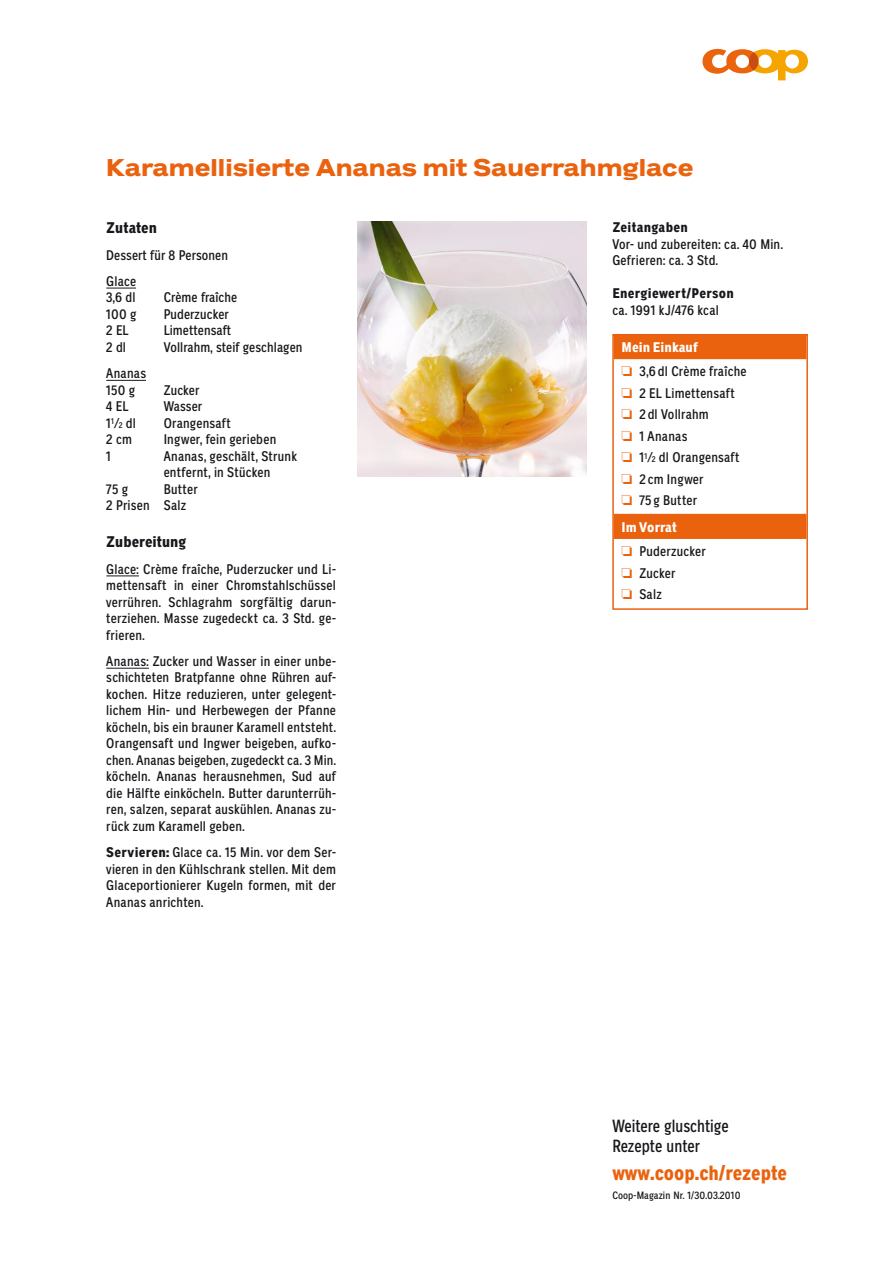
<style>
.page{position:relative;width:893px;height:1263px;background:#fff}
.page>*{position:absolute;margin:0;border:0;box-sizing:border-box;transform-origin:0 0}
.t1{font:700 24.75px "Coop Expanded";color:#ea620e}
.t2{font:700 21px "Coop Condensed";color:#ea620e;scale:.95 1}
.t3{font:18px/19.5px "Coop Condensed";color:#1a171c;scale:.95 1}
.t4{font:700 15.75px "Coop Condensed";letter-spacing:.005em;color:#1a171c}
.t5{font:14.25px/16.5px "Coop Condensed";letter-spacing:.015em;color:#1a171c}
.t6{font:700 14.25px "Coop Condensed";letter-spacing:.02em;color:#1a171c}
.t7{font:10.8px "Coop Condensed";letter-spacing:.01em;color:#1a171c}
.s1{font-size:8.55px}
.s2{font-weight:700}
.s3{font-weight:700;color:#fff}
.s4{color:#ea620e}
</style>
<div class="page">
<img style="left:357px;top:221px;width:230px;height:255px">
<hr style="left:106px;top:288px;width:30px;height:1px;background:#1a171c">
<hr style="left:106px;top:380px;width:40px;height:1px;background:#1a171c">
<hr style="left:106px;top:575px;width:33px;height:1px;background:#1a171c">
<hr style="left:106px;top:668px;width:43px;height:1px;background:#1a171c">
<div style="left:614px;top:334px;width:192px;height:25px;background:#ea620e"></div>
<div style="left:614px;top:514px;width:192px;height:25px;background:#ea620e"></div>
<div style="left:612px;top:334px;width:196px;height:276px;border:2px solid #ea620e"></div>
<svg style="left:702px;top:49px;width:106px;height:31px"></svg>
<div style="left:749px;top:52px;width:9px;height:18px;background:#c94c12;border-radius:50%"></div>
<h1 class="t1" style="left:106px;top:154px;width:589px">Karamellisierte Ananas mit Sauerrahmglace</h1>
<p class="t4" style="left:106px;top:219px;width:52px">Zutaten</p>
<p class="t5" style="left:106px;top:242px;width:123px;line-height:26.2px">Dessert für 8 Personen<br>Glace</p>
<p class="t5" style="left:106px;top:289px;width:31px">3,6 dl</p>
<p class="t5" style="left:164px;top:289px;width:75px">Crème fraîche</p>
<p class="t5" style="left:106px;top:306px;width:32px">100 g</p>
<p class="t5" style="left:164px;top:306px;width:67px">Puderzucker</p>
<p class="t5" style="left:106px;top:322px;width:24px">2 EL</p>
<p class="t5" style="left:164px;top:322px;width:69px">Limettensaft</p>
<p class="t5" style="left:106px;top:339px;width:21px">2 dl</p>
<p class="t5" style="left:164px;top:339px;width:140px">Vollrahm, steif geschlagen</p>
<p class="t5" style="left:106px;top:365px;width:41px">Ananas<br>150 g</p>
<p class="t5" style="left:164px;top:382px;width:37px">Zucker</p>
<p class="t5" style="left:106px;top:398px;width:24px">4 EL</p>
<p class="t5" style="left:164px;top:398px;width:40px">Wasser</p>
<p class="t5" style="left:106px;top:415px;width:31px">1<sup>1</sup>⁄<span class="s1">2</span> dl</p>
<p class="t5" style="left:164px;top:415px;width:69px">Orangensaft</p>
<p class="t5" style="left:106px;top:431px;width:27px">2 cm</p>
<p class="t5" style="left:164px;top:431px;width:114px">Ingwer, fein gerieben</p>
<p class="t5" style="left:106px;top:448px;width:6px">1</p>
<p class="t5" style="left:164px;top:448px;width:135px">Ananas, geschält, Strunk entfernt, in Stücken</p>
<p class="t5" style="left:106px;top:481px;width:23px">75 g</p>
<p class="t5" style="left:106px;top:481px;width:93px;text-indent:57px">Butter<br>2 Prisen Salz</p>
<p class="t4" style="left:106px;top:534px;width:81px">Zubereitung</p>
<p class="t5" style="left:106px;top:561px;width:231px;text-align:justify">Glace: Crème fraîche, Puderzucker und Li&shy;mettensaft in einer Chromstahlschüssel verrühren. Schlagrahm sorgfältig darun&shy;terziehen. Masse zugedeckt ca. 3 Std. ge&shy;frieren.</p>
<p class="t5" style="left:106px;top:653px;width:231px;text-align:justify">Ananas: Zucker und Wasser in einer unbe&shy;schichteten Bratpfanne ohne Rühren auf&shy;kochen. Hitze reduzieren, unter gelegent&shy;lichem Hin- und Herbewegen der Pfanne köcheln, bis ein brauner Karamell entsteht.<br>Orangensaft und Ingwer beigeben, aufko&shy;chen. Ananas beigeben, zugedeckt ca. 3 Min. köcheln. Ananas herausnehmen, Sud auf die Hälfte einköcheln. Butter darunterrüh&shy;ren, salzen, separat auskühlen. Ananas zu&shy;rück zum Karamell geben.</p>
<p class="t5" style="left:106px;top:844px;width:231px;text-align:justify"><span class="s2">Servieren:</span> Glace ca. 15 Min. vor dem Ser&shy;vieren in den Kühlschrank stellen. Mit dem Glaceportionierer Kugeln formen, mit der Ananas anrichten.</p>
<p class="t6" style="left:612px;top:220px;width:77px">Zeitangaben</p>
<p class="t5" style="left:612px;top:236px;width:172px">Vor- und zubereiten: ca. 40 Min.<br>Gefrieren: ca. 3 Std.</p>
<p class="t6" style="left:612px;top:286px;width:123px">Energiewert/Person</p>
<p class="t5" style="left:612px;top:302px;width:108px">ca. 1991 kJ/476 kcal</p>
<p class="t5" style="left:621px;top:335px;width:126px;line-height:24.3px"><span class="s3">Mein Einkauf<br></span><span class="s4">❏</span> 3,6 dl Crème fraîche</p>
<p class="t5" style="left:621px;top:383px;width:119px;line-height:21.5px"><span class="s4">❏</span> 2 EL Limettensaft <span class="s4">❏</span> 2 dl Vollrahm<br><span class="s4">❏</span> 1 Ananas<br><span class="s4">❏</span> 1<sup>1</sup>⁄<span class="s1">2</span> dl Orangensaft <span class="s4">❏</span> 2 cm Ingwer<br><span class="s4">❏</span> 75 g Butter</p>
<p class="t5" style="left:621px;top:515px;width:86px;line-height:24.3px"><span class="s3">Im Vorrat<br></span><span class="s4">❏</span> Puderzucker</p>
<p class="t5" style="left:621px;top:562px;width:55px;line-height:21.5px"><span class="s4">❏</span> Zucker <span class="s4">❏</span> Salz</p>
<p class="t3" style="left:612px;top:1117px;width:124px">Weitere gluschtige<br>Rezepte unter</p>
<h2 class="t2" style="left:612px;top:1162px;width:185px">www.coop.ch/rezepte</h2>
<p class="t7" style="left:612px;top:1190px;width:130px">Coop-Magazin Nr. 1/30.03.2010</p>
</div>
